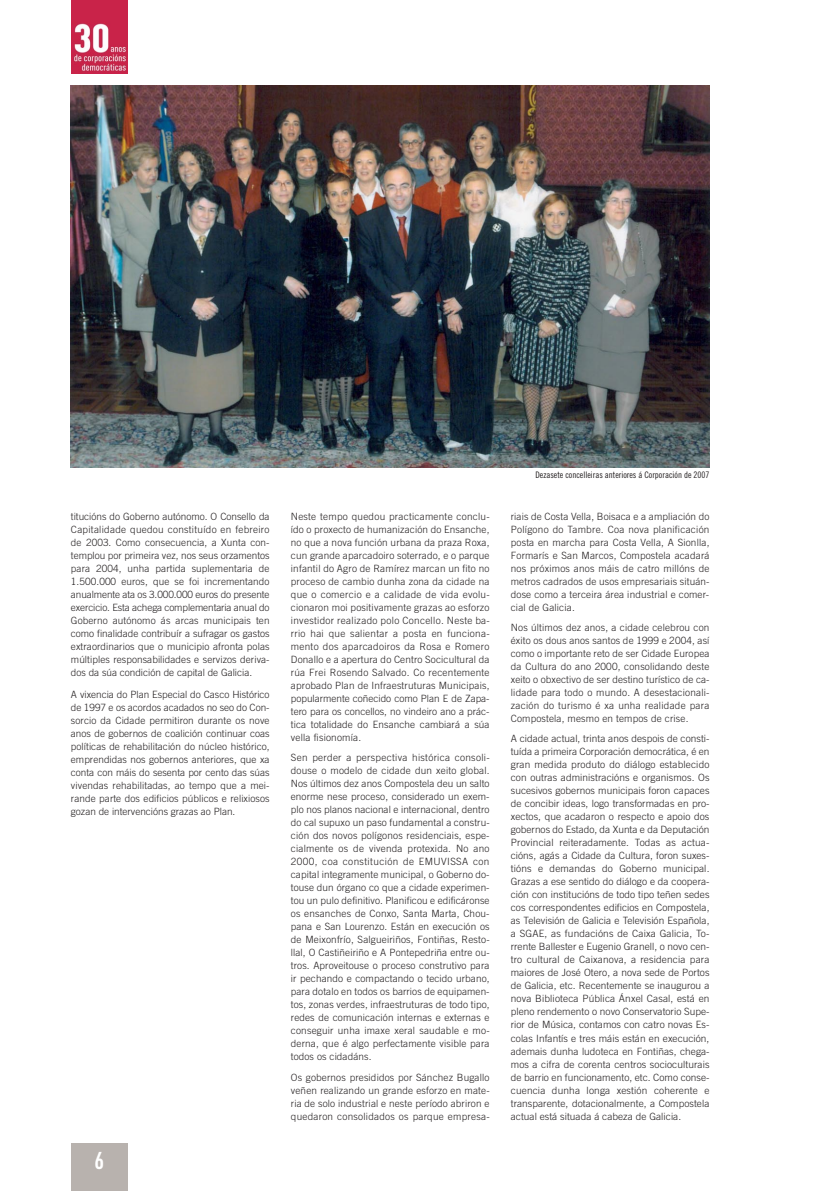
<style>
.page{position:relative;width:823px;height:1191px;background:#fff}
.page>*{position:absolute;margin:0;border:0;box-sizing:border-box;transform-origin:0 0}
.t1{font:700 24px "DIN Cond";color:#fff}
.t2{font:300 10px/13px "Trade Gothic";letter-spacing:.015em;color:#231f20;text-align:justify}
.t3{font:9px "Trade Gothic Cond Eighteen";color:#231f20}
</style>
<div class="page">
<img style="left:71px;top:85px;width:638px;height:383px">
<img style="left:71px;top:0;width:57px;height:74px">
<div style="left:71px;top:1143px;width:57px;height:48px;background:#b8b2ae"></div>
<p class="t2" style="left:71px;top:511px;width:200px">titucións do Goberno autónomo. O Consello da Capitalidade quedou constituído en febreiro de 2003. Como consecuencia, a Xunta con&shy;templou por primeira vez, nos seus orzamentos para 2004, unha partida suplementaria de 1.500.000 euros, que se foi incrementando anualmente ata os 3.000.000 euros do presente exercicio. Esta achega complementaria anual do Goberno autónomo ás arcas municipais ten como finalidade contribuír a sufragar os gastos extraordinarios que o municipio afronta polas múltiples responsabilidades e servizos deriva&shy;dos da súa condición de capital de Galicia.</p>
<p class="t2" style="left:71px;top:688px;width:200px">A vixencia do Plan Especial do Casco Histórico de 1997 e os acordos acadados no seo do Con&shy;sorcio da Cidade permitiron durante os nove anos de gobernos de coalición continuar coas políticas de rehabilitación do núcleo histórico, emprendidas nos gobernos anteriores, que xa conta con máis do sesenta por cento das súas vivendas rehabilitadas, ao tempo que a mei&shy;rande parte dos edificios públicos e relixiosos gozan de intervencións grazas ao Plan.</p>
<h1 class="t1" style="left:95px;top:1151px;width:11px">6</h1>
<p class="t2" style="left:291px;top:511px;width:200px">Neste tempo quedou practicamente conclu&shy;ído o proxecto de humanización do Ensanche, no que a nova función urbana da praza Roxa, cun grande aparcadoiro soterrado, e o parque infantil do Agro de Ramírez marcan un fito no proceso de cambio dunha zona da cidade na que o comercio e a calidade de vida evolu&shy;cionaron moi positivamente grazas ao esforzo investidor realizado polo Concello. Neste ba&shy;rrio hai que salientar a posta en funciona&shy;mento dos aparcadoiros da Rosa e Romero Donallo e a apertura do Centro Socicultural da rúa Frei Rosendo Salvado. Co recentemente aprobado Plan de Infraestruturas Municipais, popularmente coñecido como Plan E de Zapa&shy;tero para os concellos, no vindeiro ano a prác&shy;tica totalidade do Ensanche cambiará a súa vella fisionomía.</p>
<p class="t2" style="left:291px;top:752px;width:200px">Sen perder a perspectiva histórica consoli&shy;douse o modelo de cidade dun xeito global.<br>Nos últimos dez anos Compostela deu un salto enorme nese proceso, considerado un exem&shy;plo nos planos nacional e internacional, dentro do cal supuxo un paso fundamental a constru&shy;ción dos novos polígonos residenciais, espe&shy;cialmente os de vivenda protexida. No ano 2000, coa constitución de EMUVISSA con capital integramente municipal, o Goberno do&shy;touse dun órgano co que a cidade experimen&shy;tou un pulo definitivo. Planificou e edificáronse os ensanches de Conxo, Santa Marta, Chou&shy;pana e San Lourenzo. Están en execución os de Meixonfrío, Salgueiriños, Fontiñas, Resto&shy;llal, O Castiñeiriño e A Pontepedriña entre ou&shy;tros. Aproveitouse o proceso construtivo para ir pechando e compactando o tecido urbano, para dotalo en todos os barrios de equipamen&shy;tos, zonas verdes, infraestruturas de todo tipo, redes de comunicación internas e externas e conseguir unha imaxe xeral saudable e mo&shy;derna, que é algo perfectamente visible para todos os cidadáns.</p>
<p class="t2" style="left:291px;top:1071px;width:200px">Os gobernos presididos por Sánchez Bugallo veñen realizando un grande esforzo en mate&shy;ria de solo industrial e neste período abriron e quedaron consolidados os parque empresa-</p>
<p class="t3" style="left:535px;top:471px;width:175px">Dezasete concelleiras anteriores á Corporación de 2007</p>
<p class="t2" style="left:510px;top:511px;width:200px">riais de Costa Vella, Boisaca e a ampliación do Polígono do Tambre. Coa nova planificación posta en marcha para Costa Vella, A Sionlla, Formarís e San Marcos, Compostela acadará nos próximos anos máis de catro millóns de metros cadrados de usos empresariais situán&shy;dose como a terceira área industrial e comer&shy;cial de Galicia.</p>
<p class="t2" style="left:510px;top:622px;width:200px">Nos últimos dez anos, a cidade celebrou con éxito os dous anos santos de 1999 e 2004, así como o importante reto de ser Cidade Europea da Cultura do ano 2000, consolidando deste xeito o obxectivo de ser destino turístico de ca&shy;lidade para todo o mundo. A desestacionali&shy;zación do turismo é xa unha realidade para Compostela, mesmo en tempos de crise.</p>
<p class="t2" style="left:510px;top:733px;width:200px">A cidade actual, trinta anos despois de consti&shy;tuída a primeira Corporación democrática, é en gran medida produto do diálogo establecido con outras administracións e organismos. Os sucesivos gobernos municipais foron capaces de concibir ideas, logo transformadas en pro&shy;xectos, que acadaron o respecto e apoio dos gobernos do Estado, da Xunta e da Deputación Provincial reiteradamente. Todas as actua&shy;cións, agás a Cidade da Cultura, foron suxes&shy;tións e demandas do Goberno municipal.<br>Grazas a ese sentido do diálogo e da coopera&shy;ción con institucións de todo tipo teñen sedes cos correspondentes edificios en Compostela, as Televisión de Galicia e Televisión Española, a SGAE, as fundacións de Caixa Galicia, To&shy;rrente Ballester e Eugenio Granell, o novo cen&shy;tro cultural de Caixanova, a residencia para maiores de José Otero, a nova sede de Portos de Galicia, etc. Recentemente se inaugurou a nova Biblioteca Pública Ánxel Casal, está en pleno rendemento o novo Conservatorio Supe&shy;rior de Música, contamos con catro novas Es&shy;colas Infantís e tres máis están en execución, ademais dunha ludoteca en Fontiñas, chega&shy;mos a cifra de corenta centros socioculturais de barrio en funcionamento, etc. Como conse&shy;cuencia dunha longa xestión coherente e transparente, dotacionalmente, a Compostela actual está situada á cabeza de Galicia.</p>
</div>
